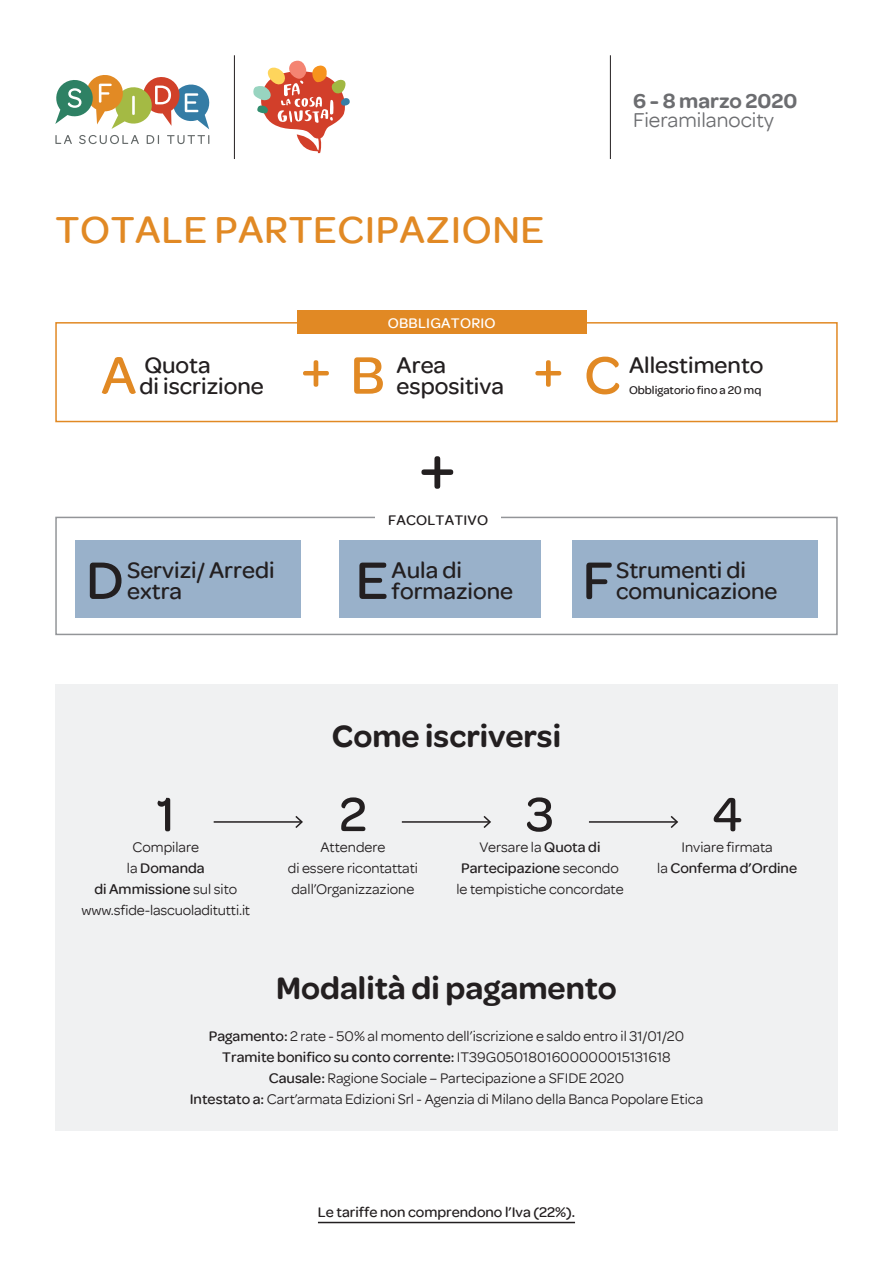
<style>
.page{position:relative;width:893px;height:1263px;background:#fff}
.page>*{position:absolute;margin:0;border:0;box-sizing:border-box;transform-origin:0 0}
.t1{font:500 69px "Omnes";color:#231f20}
.t2{font:500 56.1px "Omnes";color:#e18924}
.t3{font:500 56.1px "Omnes";color:#231f20}
.t4{font:500 51px "Omnes";color:#231f20}
.t5{font:500 40.5px "Omnes";letter-spacing:.015em;color:#e18924}
.t6{font:600 33px "Omnes";color:#231f20}
.t7{font:500 24px/21px "Omnes";color:#231f20}
.t8{font:21.6px "Omnes";color:#6c6d70}
.t9{font:600 21.6px "Omnes";color:#6c6d70}
.t10{font:15px/21px "Omnes";color:#231f20;text-align:center}
.t11{font:500 15px "Omnes";color:#231f20}
.t12{font:500 15px "Omnes";letter-spacing:.015em;color:#fff}
.t13{font:500 12px "Omnes";color:#231f20}
.s1{font-weight:500}
</style>
<div class="page">
<hr style="left:318px;top:1222px;width:257px;height:1px;background:#231f20">
<svg style="left:55px;top:75px;width:155px;height:54px"></svg>
<svg style="left:55px;top:135px;width:17px;height:9px"></svg>
<svg style="left:79px;top:135px;width:60px;height:9px"></svg>
<svg style="left:147px;top:135px;width:12px;height:9px"></svg>
<svg style="left:167px;top:135px;width:42px;height:9px"></svg>
<svg style="left:253px;top:61px;width:97px;height:92px"></svg>
<hr style="left:234px;top:55px;width:1px;height:104px;background:#231f20">
<hr style="left:610px;top:55px;width:1px;height:104px;background:#231f20">
<div style="left:75px;top:540px;width:225px;height:77px;background:#99b1ca"></div>
<div style="left:339px;top:540px;width:202px;height:77px;background:#99b1ca"></div>
<div style="left:572px;top:540px;width:245px;height:77px;background:#99b1ca"></div>
<div style="left:55px;top:684px;width:783px;height:446px;background:#f0f1f2"></div>
<hr style="left:214px;top:821px;width:88px;height:2px;background:#231f20">
<svg style="left:294px;top:816px;width:9px;height:12px"></svg>
<hr style="left:402px;top:821px;width:88px;height:2px;background:#231f20">
<svg style="left:482px;top:816px;width:9px;height:12px"></svg>
<hr style="left:589px;top:821px;width:88px;height:2px;background:#231f20">
<svg style="left:669px;top:816px;width:9px;height:12px"></svg>
<div style="left:55px;top:322px;width:783px;height:100px;border:2px solid #e18924"></div>
<div style="left:55px;top:517px;width:783px;height:118px;border:2px solid #939598"></div>
<div style="left:297px;top:310px;width:289px;height:24px;background:#e18924"></div>
<div style="left:375px;top:513px;width:126px;height:17px;background:#fff"></div>
<h3 class="t9" style="left:633px;top:88px;width:166px">6 - 8 marzo 2020</h3>
<h3 class="t8" style="left:633px;top:108px;width:143px">Fieramilanocity</h3>
<h3 class="t5" style="left:56px;top:207px;width:490px">TOTALE PARTECIPAZIONE</h3>
<h2 class="t2" style="left:101px;top:344px;width:37px">A</h2>
<h3 class="t7" style="left:140px;top:354px;width:126px">Quota<br>di iscrizione</h3>
<h2 class="t3" style="left:86px;top:549px;width:40px">D</h2>
<h3 class="t7" style="left:127px;top:559px;width:149px">Servizi/ Arredi extra</h3>
<p class="t12" style="left:388px;top:315px;width:109px">OBBLIGATORIO</p>
<h2 class="t2" style="left:350px;top:344px;width:36px">B</h2>
<h3 class="t7" style="left:397px;top:354px;width:109px">Area espositiva</h3>
<h2 class="t2" style="left:301px;top:338px;width:32px">+</h2>
<h2 class="t2" style="left:533px;top:338px;width:32px">+</h2>
<h1 class="t1" style="left:419px;top:429px;width:39px">+</h1>
<p class="t11" style="left:388px;top:512px;width:102px">FACOLTATIVO</p>
<h2 class="t3" style="left:356px;top:549px;width:34px">E</h2>
<h3 class="t7" style="left:392px;top:559px;width:123px">Aula di formazione</h3>
<h2 class="t2" style="left:584px;top:344px;width:38px">C</h2>
<h3 class="t7" style="left:629px;top:354px;width:136px">Allestimento</h3>
<p class="t13" style="left:629px;top:383px;width:134px">Obbligatorio fino a 20 mq</p>
<h2 class="t3" style="left:582px;top:549px;width:32px">F</h2>
<h3 class="t7" style="left:616px;top:559px;width:163px">Strumenti di comunicazione</h3>
<h3 class="t6" style="left:332px;top:713px;width:231px">Come iscriversi</h3>
<h3 class="t4" style="left:157px;top:785px;width:20px">1</h3>
<p class="t10" style="left:82px;top:837px;width:170px">Compilare<br>la <span class="s1">Domanda<br>di Ammissione</span> sul sito www.sfide-lascuoladitutti.it</p>
<h3 class="t4" style="left:339px;top:785px;width:29px">2</h3>
<p class="t10" style="left:288px;top:837px;width:132px">Attendere<br>di essere ricontattati dall’Organizzazione</p>
<h3 class="t4" style="left:526px;top:785px;width:29px">3</h3>
<p class="t10" style="left:456px;top:837px;width:169px">Versare la <span class="s1">Quota di<br>Partecipazione</span> secondo le tempistiche concordate</p>
<h3 class="t4" style="left:712px;top:785px;width:32px">4</h3>
<p class="t10" style="left:657px;top:837px;width:141px">Inviare firmata<br>la <span class="s1">Conferma d’Ordine</span></p>
<h3 class="t6" style="left:276px;top:965px;width:342px">Modalità di pagamento</h3>
<p class="t10" style="left:190px;top:1026px;width:515px"><span class="s1">Pagamento:</span> 2 rate - 50% al momento dell’iscrizione e saldo entro il 31/01/20<br><span class="s1">Tramite bonifico su conto corrente:</span> IT39G0501801600000015131618<br><span class="s1">Causale:</span> Ragione Sociale – Partecipazione a SFIDE 2020<br><span class="s1">Intestato a:</span> Cart’armata Edizioni Srl - Agenzia di Milano della Banca Popolare Etica</p>
<p class="t11" style="left:318px;top:1203px;width:259px">Le tariffe non comprendono l’Iva (22%).</p>
</div>
